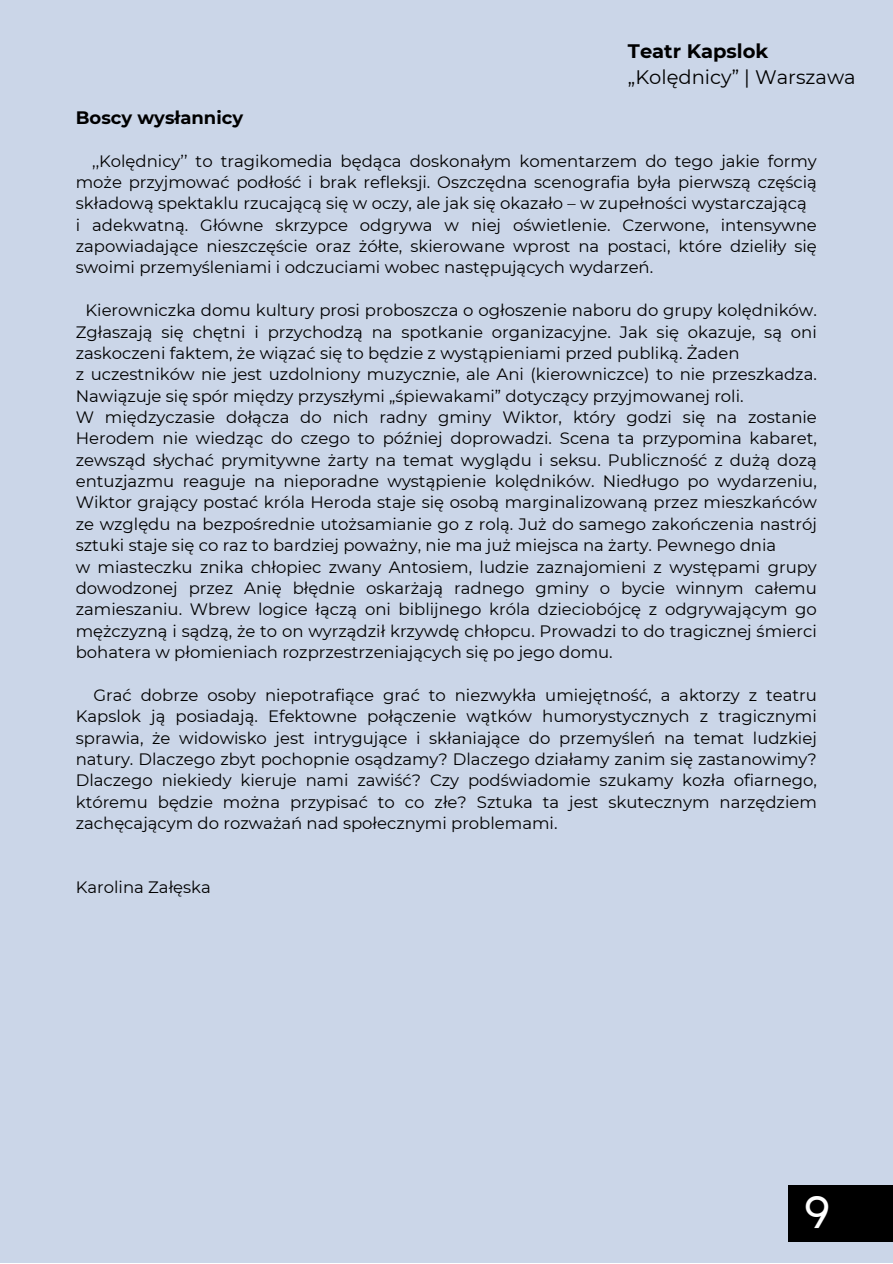
<style>
.page{position:relative;width:893px;height:1264px;background:#fff}
.page>*{position:absolute;margin:0;border:0;box-sizing:border-box;transform-origin:0 0}
.t1{font:47.25px "Mont";color:#fff}
.t2{font:19.5px "Montserrat";color:#000}
.t3{font:700 19.5px "Montserrat";color:#000}
.t4{font:700 18px "Montserrat";color:#000}
.t5{font:16.5px/21.3px "Montserrat";color:#000;text-align:justify}
</style>
<div class="page">
<div style="left:0;top:0;width:892px;height:1262px;background:#cbd6e8"></div>
<div style="left:788px;top:1185px;width:104px;height:56px;background:#000"></div>
<p class="t3" style="left:628px;top:39px;width:142px">Teatr Kapslok</p>
<p class="t2" style="left:628px;top:65px;width:229px">„Kolędnicy” | Warszawa</p>
<p class="t4" style="left:76px;top:106px;width:169px">Boscy wysłannicy</p>
<p class="t5" style="left:76px;top:150px;width:742px;text-indent:16px">,,Kolędnicy’’ to tragikomedia będąca doskonałym komentarzem do tego jakie formy może przyjmować podłość i brak refleksji. Oszczędna scenografia była pierwszą częścią składową spektaklu rzucającą się w oczy, ale jak się okazało – w zupełności wystarczającą</p>
<p class="t5" style="left:76px;top:214px;width:742px">i adekwatną. Główne skrzypce odgrywa w niej oświetlenie. Czerwone, intensywne zapowiadające nieszczęście oraz żółte, skierowane wprost na postaci, które dzieliły się swoimi przemyśleniami i odczuciami wobec następujących wydarzeń.</p>
<p class="t5" style="left:76px;top:299px;width:742px;text-indent:10px">Kierowniczka domu kultury prosi proboszcza o ogłoszenie naboru do grupy kolędników.<br>Zgłaszają się chętni i przychodzą na spotkanie organizacyjne. Jak się okazuje, są oni zaskoczeni faktem, że wiązać się to będzie z wystąpieniami przed publiką. Żaden</p>
<p class="t5" style="left:76px;top:364px;width:742px">z uczestników nie jest uzdolniony muzycznie, ale Ani (kierowniczce) to nie przeszkadza.<br>Nawiązuje się spór między przyszłymi „śpiewakami” dotyczący przyjmowanej roli.</p>
<p class="t5" style="left:76px;top:406px;width:742px">W międzyczasie dołącza do nich radny gminy Wiktor, który godzi się na zostanie Herodem nie wiedząc do czego to później doprowadzi. Scena ta przypomina kabaret, zewsząd słychać prymitywne żarty na temat wyglądu i seksu. Publiczność z dużą dozą entuzjazmu reaguje na nieporadne wystąpienie kolędników. Niedługo po wydarzeniu, Wiktor grający postać króla Heroda staje się osobą marginalizowaną przez mieszkańców ze względu na bezpośrednie utożsamianie go z rolą. Już do samego zakończenia nastrój sztuki staje się co raz to bardziej poważny, nie ma już miejsca na żarty. Pewnego dnia</p>
<p class="t5" style="left:76px;top:556px;width:742px">w miasteczku znika chłopiec zwany Antosiem, ludzie zaznajomieni z występami grupy dowodzonej przez Anię błędnie oskarżają radnego gminy o bycie winnym całemu zamieszaniu. Wbrew logice łączą oni biblijnego króla dzieciobójcę z odgrywającym go mężczyzną i sądzą, że to on wyrządził krzywdę chłopcu. Prowadzi to do tragicznej śmierci bohatera w płomieniach rozprzestrzeniających się po jego domu.</p>
<p class="t5" style="left:76px;top:684px;width:742px;text-indent:18px">Grać dobrze osoby niepotrafiące grać to niezwykła umiejętność, a aktorzy z teatru Kapslok ją posiadają. Efektowne połączenie wątków humorystycznych z tragicznymi sprawia, że widowisko jest intrygujące i skłaniające do przemyśleń na temat ludzkiej natury. Dlaczego zbyt pochopnie osądzamy? Dlaczego działamy zanim się zastanowimy?<br>Dlaczego niekiedy kieruje nami zawiść? Czy podświadomie szukamy kozła ofiarnego, któremu będzie można przypisać to co złe? Sztuka ta jest skutecznym narzędziem zachęcającym do rozważań nad społecznymi problemami.</p>
<p class="t5" style="left:76px;top:876px;width:137px">Karolina Załęska</p>
<p class="t1" style="left:804px;top:1193px;width:28px">9</p>
</div>
